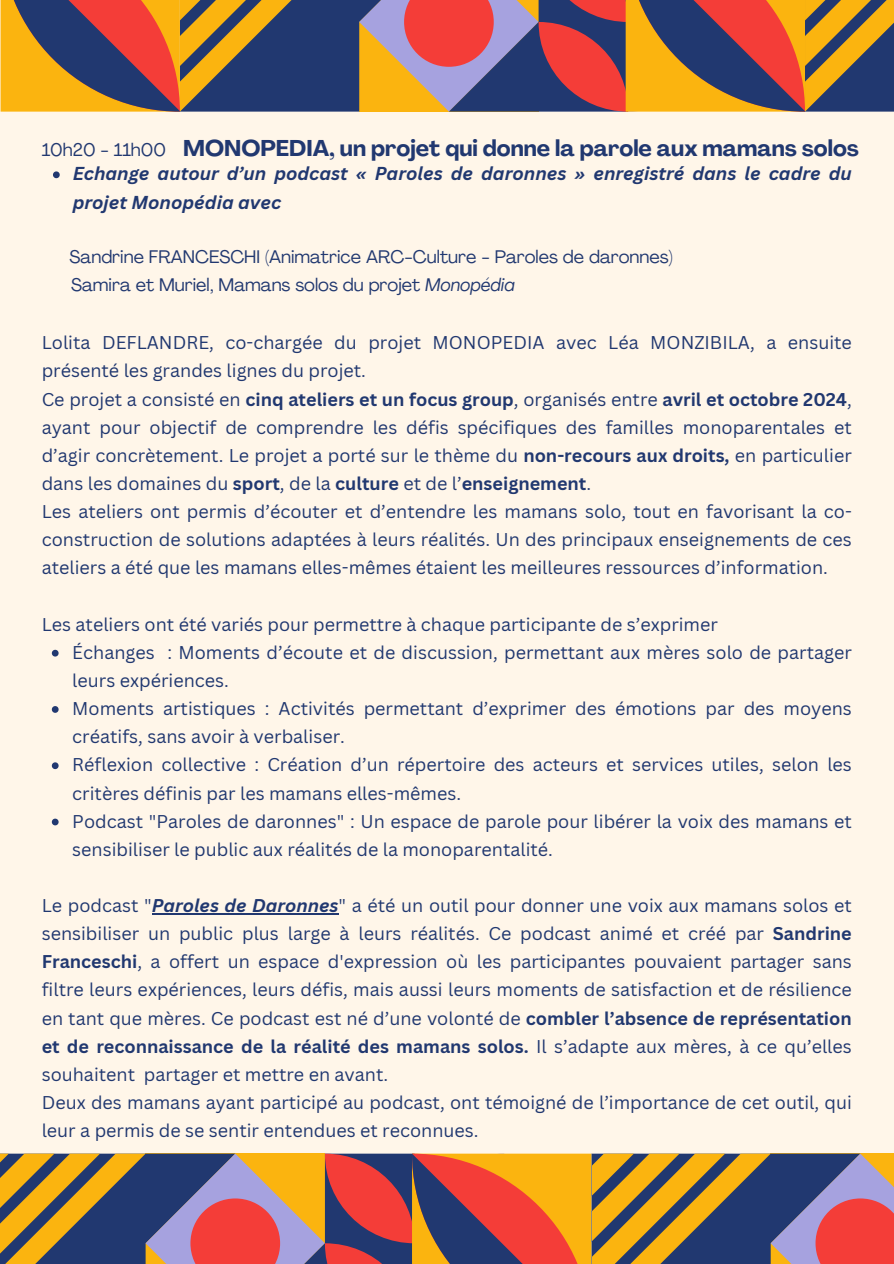
<style>
.page{position:relative;width:894px;height:1264px;background:#fff}
.page>*{position:absolute;margin:0;border:0;box-sizing:border-box;transform-origin:0 0}
.t1{font:700 22.5px "Agrandir";color:#213870}
.t2{font:italic 700 18.15px/28.2px "Canva Sans";color:#213870}
.t3{font:18px/28.2px "Canva Sans";color:#213870}
.t4{font:18px "Agrandir";color:#213870}
.s1{font-style:italic}
.s2{font-weight:700}
.s3{font-weight:700;font-style:italic}
</style>
<div class="page">
<div style="left:0;top:0;width:893px;height:1263px;background:#fff6e9"></div>
<svg style="left:1px;top:0;width:892px;height:111px;background:#94644f"></svg>
<svg style="left:0;top:1153px;width:893px;height:110px;background:#a06a53"></svg>
<svg style="left:53px;top:171px;width:7px;height:7px"></svg>
<svg style="left:52px;top:649px;width:7px;height:7px"></svg>
<svg style="left:52px;top:706px;width:7px;height:6px"></svg>
<svg style="left:52px;top:762px;width:7px;height:7px"></svg>
<svg style="left:52px;top:818px;width:7px;height:7px"></svg>
<hr style="left:152px;top:913px;width:186px;height:1px;background:#213870">
<p class="t4" style="left:42px;top:143px;width:126px">10h20 - 11h00</p>
<p class="t1" style="left:183px;top:139px;width:677px">MONOPEDIA, un projet qui donne la parole aux mamans solos</p>
<h1 class="t2" style="left:73px;top:159px;width:780px">Echange autour d’un podcast « Paroles de daronnes » enregistré dans le cadre du projet Monopédia avec</h1>
<p class="t4" style="left:70px;top:249px;width:604px">Sandrine FRANCESCHI (Animatrice ARC-Culture - Paroles de daronnes)</p>
<p class="t4" style="left:71px;top:277px;width:445px">Samira et Muriel, Mamans solos du projet <span class="s1">Monopédia</span></p>
<p class="t3" style="left:42px;top:328px;width:811px">Lolita DEFLANDRE, co-chargée du projet MONOPEDIA avec Léa MONZIBILA, a ensuite présenté les grandes lignes du projet.</p>
<p class="t3" style="left:42px;top:384px;width:811px;text-align:justify">Ce projet a consisté en <span class="s2">cinq ateliers et un focus group</span>, organisés entre <span class="s2">avril et octobre 2024</span>, ayant pour objectif de comprendre les défis spécifiques des familles monoparentales et d’agir concrètement. Le projet a porté sur le thème du <span class="s2">non-recours aux droits,</span> en particulier dans les domaines du <span class="s2">sport</span>, de la <span class="s2">culture</span> et de l’<span class="s2">enseignement</span>.</p>
<p class="t3" style="left:42px;top:497px;width:811px;text-align:justify">Les ateliers ont permis d’écouter et d’entendre les mamans solo, tout en favorisant la co&shy;construction de solutions adaptées à leurs réalités. Un des principaux enseignements de ces ateliers a été que les mamans elles-mêmes étaient les meilleures ressources d’information.</p>
<p class="t3" style="left:42px;top:609px;width:677px">Les ateliers ont été variés pour permettre à chaque participante de s’exprimer</p>
<p class="t3" style="left:72px;top:637px;width:780px">Échanges : Moments d’écoute et de discussion, permettant aux mères solo de partager leurs expériences.</p>
<p class="t3" style="left:72px;top:694px;width:780px">Moments artistiques : Activités permettant d’exprimer des émotions par des moyens créatifs, sans avoir à verbaliser.</p>
<p class="t3" style="left:72px;top:750px;width:780px">Réflexion collective : Création d’un répertoire des acteurs et services utiles, selon les critères définis par les mamans elles-mêmes.</p>
<p class="t3" style="left:72px;top:806px;width:780px">Podcast "Paroles de daronnes" : Un espace de parole pour libérer la voix des mamans et sensibiliser le public aux réalités de la monoparentalité.</p>
<p class="t3" style="left:42px;top:891px;width:811px;text-align:justify">Le podcast "<span class="s3">Paroles de Daronnes</span>" a été un outil pour donner une voix aux mamans solos et sensibiliser un public plus large à leurs réalités. Ce podcast animé et créé par <span class="s2">Sandrine Franceschi</span>, a offert un espace d'expression où les participantes pouvaient partager sans filtre leurs expériences, leurs défis, mais aussi leurs moments de satisfaction et de résilience en tant que mères. Ce podcast est né d’une volonté de <span class="s2">combler l’absence de représentation et de reconnaissance de la réalité des mamans solos.</span> Il s’adapte aux mères, à ce qu’elles souhaitent partager et mettre en avant.</p>
<p class="t3" style="left:42px;top:1087px;width:811px">Deux des mamans ayant participé au podcast, ont témoigné de l’importance de cet outil, qui leur a permis de se sentir entendues et reconnues.</p>
</div>
